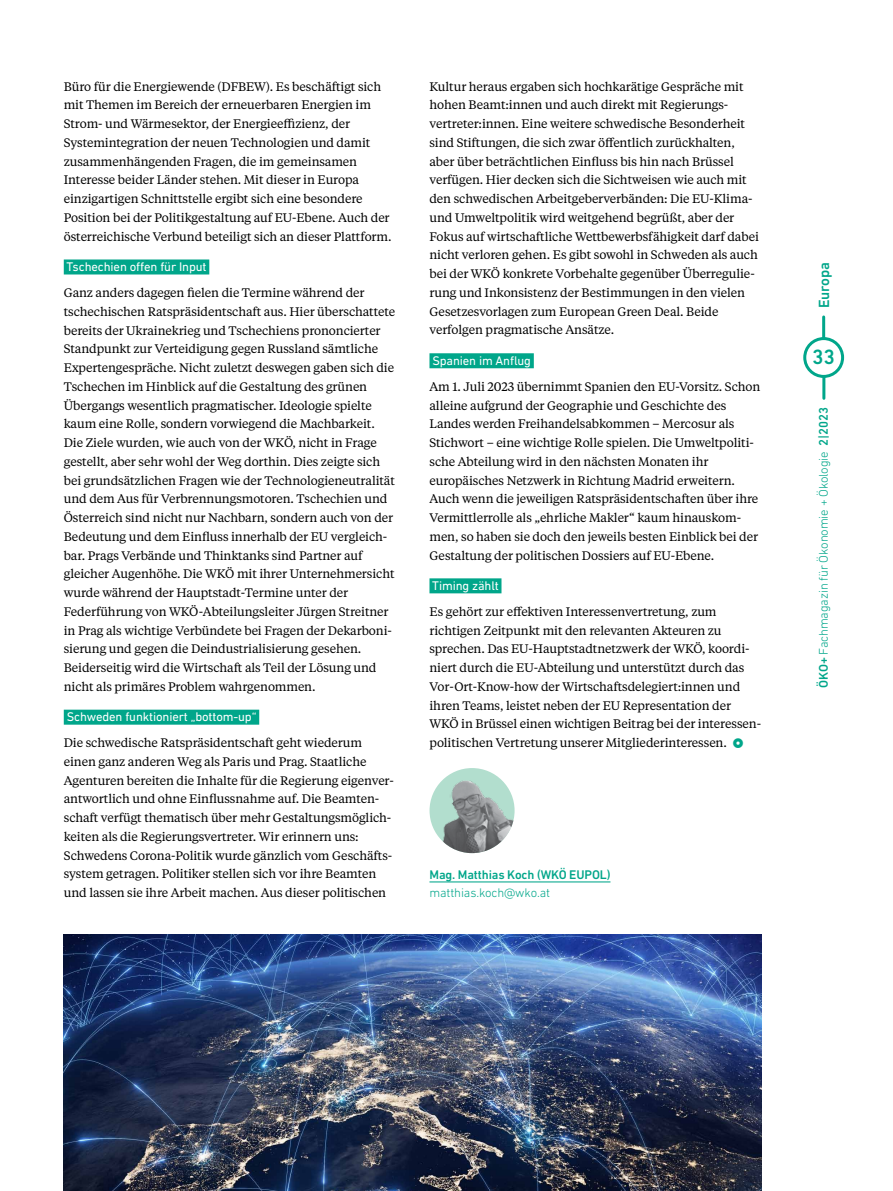
<style>
.page{position:relative;width:893px;height:1191px;background:#fff}
.page>*{position:absolute;margin:0;border:0;box-sizing:border-box;transform-origin:0 0}
.t1{font:500 21px "DIN Next LT Pro";color:#00a68a}
.t2{font:500 15px "DIN Next LT Pro";letter-spacing:-.01em;color:#00a68a}
.t3{font:12.75px "DIN Next LT Pro";letter-spacing:-.01em;color:#fff}
.t4{font:300 12.75px "DIN Next LT Pro";letter-spacing:-.01em;color:#00a68a}
.t5{font:500 12.75px "DIN Next LT Pro";letter-spacing:-.01em;color:#00a68a}
.t6{font:12.3px/18.8px "Tiempos Text";letter-spacing:-.01em;color:#000}
.s1{font-weight:500}
</style>
<div class="page">
<div style="left:803px;top:337px;width:41px;height:41px;border:3px solid #00a68a;border-radius:50%"></div>
<hr style="left:822px;top:317px;width:3px;height:21px;background:#00a68a">
<hr style="left:822px;top:377px;width:3px;height:21px;background:#00a68a">
<div style="left:64px;top:259px;width:145px;height:15px;background:#00a68a"></div>
<div style="left:64px;top:709px;width:195px;height:15px;background:#00a68a"></div>
<div style="left:429px;top:353px;width:105px;height:15px;background:#00a68a"></div>
<div style="left:429px;top:578px;width:72px;height:15px;background:#00a68a"></div>
<div style="left:430px;top:768px;width:85px;height:85px;background:#b2dece;border-radius:50%"></div>
<hr style="left:429px;top:881px;width:181px;height:1px;background:#00a68a">
<img style="left:437px;top:780px;width:78px;height:73px">
<img style="left:64px;top:934px;width:697px;height:257px">
<p class="t6" style="left:64px;top:76px;width:329px">Büro für die Energiewende (DFBEW). Es beschäftigt sich mit Themen im Bereich der erneuerbaren Energien im Strom- und Wärmesektor, der Energieeffizienz, der Systemintegration der neuen Technologien und damit zusammenhängenden Fragen, die im gemeinsamen Interesse beider Länder stehen. Mit dieser in Europa einzigartigen Schnittstelle ergibt sich eine besondere Position bei der Politikgestaltung auf EU-Ebene. Auch der österreichische Verbund beteiligt sich an dieser Plattform.</p>
<p class="t3" style="left:67px;top:259px;width:141px">Tschechien offen für Input</p>
<p class="t6" style="left:64px;top:283px;width:333px">Ganz anders dagegen fielen die Termine während der tschechischen Ratspräsidentschaft aus. Hier überschattete bereits der Ukrainekrieg und Tschechiens prononcierter Standpunkt zur Verteidigung gegen Russland sämtliche Expertengespräche. Nicht zuletzt deswegen gaben sich die Tschechen im Hinblick auf die Gestaltung des grünen Übergangs wesentlich pragmatischer. Ideologie spielte kaum eine Rolle, sondern vorwiegend die Machbarkeit.<br>Die Ziele wurden, wie auch von der WKÖ, nicht in Frage gestellt, aber sehr wohl der Weg dorthin. Dies zeigte sich bei grundsätzlichen Fragen wie der Technologieneutralität und dem Aus für Verbrennungsmotoren. Tschechien und Österreich sind nicht nur Nachbarn, sondern auch von der Bedeutung und dem Einfluss innerhalb der EU vergleich&shy;bar. Prags Verbände und Thinktanks sind Partner auf gleicher Augenhöhe. Die WKÖ mit ihrer Unternehmersicht wurde während der Hauptstadt-Termine unter der Federführung von WKÖ-Abteilungsleiter Jürgen Streitner in Prag als wichtige Verbündete bei Fragen der Dekarboni&shy;sierung und gegen die Deindustrialisierung gesehen.<br>Beiderseitig wird die Wirtschaft als Teil der Lösung und nicht als primäres Problem wahrgenommen.</p>
<p class="t3" style="left:67px;top:709px;width:191px">Schweden funktioniert „bottom-up“</p>
<p class="t6" style="left:64px;top:733px;width:332px">Die schwedische Ratspräsidentschaft geht wiederum einen ganz anderen Weg als Paris und Prag. Staatliche Agenturen bereiten die Inhalte für die Regierung eigenver&shy;antwortlich und ohne Einflussnahme auf. Die Beamten&shy;schaft verfügt thematisch über mehr Gestaltungsmöglich&shy;keiten als die Regierungsvertreter. Wir erinnern uns:<br>Schwedens Corona-Politik wurde gänzlich vom Geschäfts&shy;system getragen. Politiker stellen sich vor ihre Beamten und lassen sie ihre Arbeit machen. Aus dieser politischen</p>
<p class="t6" style="left:429px;top:76px;width:331px">Kultur heraus ergaben sich hochkarätige Gespräche mit hohen Beamt:innen und auch direkt mit Regierungs&shy;vertreter:innen. Eine weitere schwedische Besonderheit sind Stiftungen, die sich zwar öffentlich zurückhalten, aber über beträchtlichen Einfluss bis hin nach Brüssel verfügen. Hier decken sich die Sichtweisen wie auch mit den schwedischen Arbeitgeberverbänden: Die EU-Klima&shy;und Umweltpolitik wird weitgehend begrüßt, aber der Fokus auf wirtschaftliche Wettbewerbsfähigkeit darf dabei nicht verloren gehen. Es gibt sowohl in Schweden als auch bei der WKÖ konkrete Vorbehalte gegenüber Überregulie&shy;rung und Inkonsistenz der Bestimmungen in den vielen Gesetzesvorlagen zum European Green Deal. Beide verfolgen pragmatische Ansätze.</p>
<p class="t3" style="left:432px;top:353px;width:100px">Spanien im Anflug</p>
<p class="t6" style="left:429px;top:376px;width:332px">Am 1. Juli 2023 übernimmt Spanien den EU-Vorsitz. Schon alleine aufgrund der Geographie und Geschichte des Landes werden Freihandelsabkommen – Mercosur als Stichwort – eine wichtige Rolle spielen. Die Umweltpoliti&shy;sche Abteilung wird in den nächsten Monaten ihr europäisches Netzwerk in Richtung Madrid erweitern.<br>Auch wenn die jeweiligen Ratspräsidentschaften über ihre Vermittlerrolle als „ehrliche Makler“ kaum hinauskom&shy;men, so haben sie doch den jeweils besten Einblick bei der Gestaltung der politischen Dossiers auf EU-Ebene.</p>
<p class="t3" style="left:432px;top:578px;width:68px">Timing zählt</p>
<p class="t6" style="left:429px;top:601px;width:333px">Es gehört zur effektiven Interessenvertretung, zum richtigen Zeitpunkt mit den relevanten Akteuren zu sprechen. Das EU-Hauptstadtnetzwerk der WKÖ, koordi&shy;niert durch die EU-Abteilung und unterstützt durch das Vor-Ort-Know-how der Wirtschaftsdelegiert:innen und ihren Teams, leistet neben der EU Representation der WKÖ in Brüssel einen wichtigen Beitrag bei der interessen&shy;politischen Vertretung unserer Mitgliederinteressen.</p>
<p class="t5" style="left:429px;top:867px;width:182px">Mag. Matthias Koch (WKÖ EUPOL)</p>
<p class="t4" style="left:429px;top:885px;width:122px">matthias.koch@wko.at</p>
<p class="t2" style="left:815px;top:308px;width:48px;rotate:-90deg">Europa</p>
<h1 class="t1" style="left:812px;top:345px;width:24px">33</h1>
<p class="t4" style="left:816px;top:687px;width:282px;rotate:-90deg"><span class="s1">ÖKO+</span> Fachmagazin für Ökonomie + Ökologie <span class="s1">2|2023</span></p>
</div>
